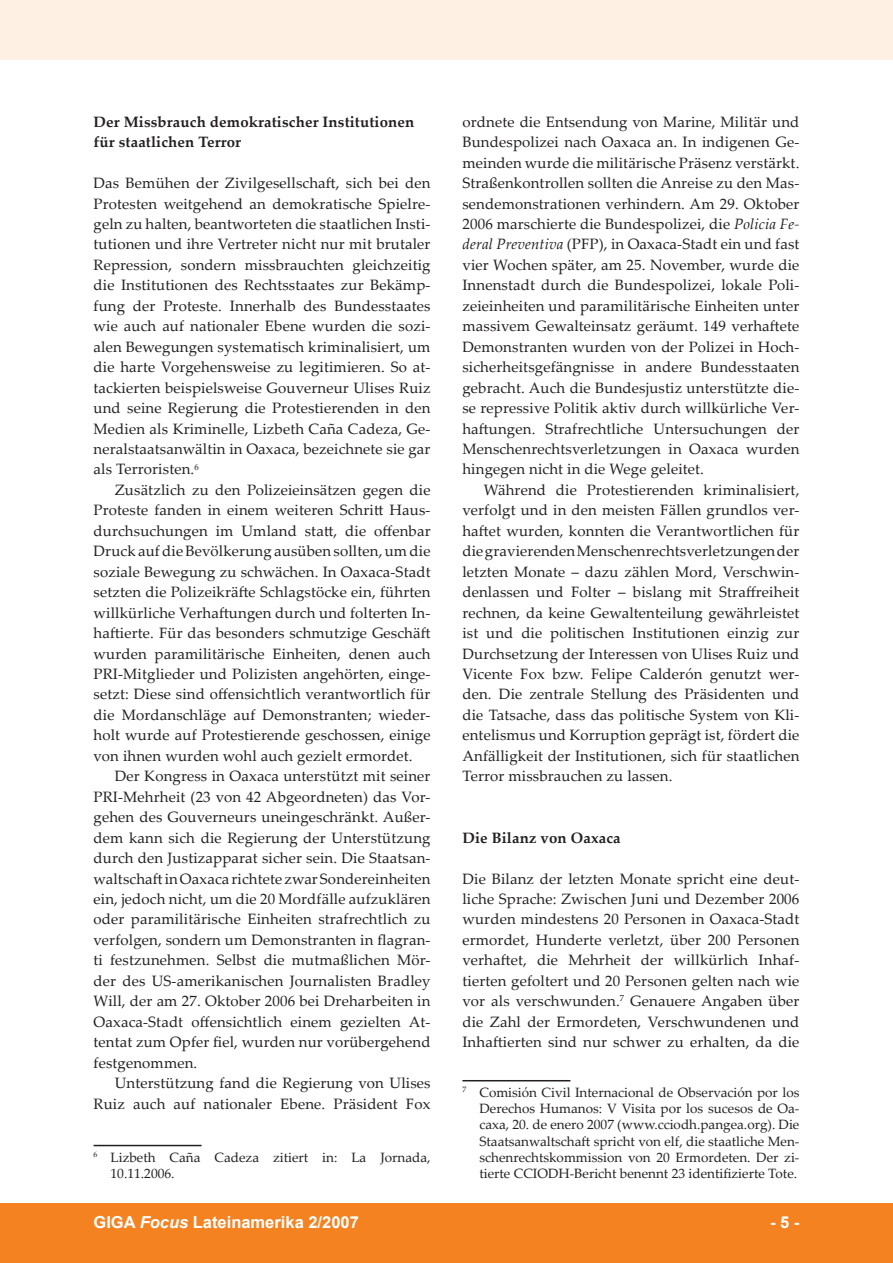
<style>
.page{position:relative;width:893px;height:1263px;background:#fff}
.page>*{position:absolute;margin:0;border:0;box-sizing:border-box;transform-origin:0 0}
.t1{font:700 16.5px "Arial";color:#fff}
.foc__text_fließtext{font:15px/20.4px "Palatino Linotype";letter-spacing:.01em;color:#231f20;text-align:justify}
.foc__text_1_absatz_f{font:15px/20.4px "Palatino Linotype";letter-spacing:.01em;color:#231f20;text-align:justify}
.foc__text_fußnoten{font:15px/20.4px "Palatino Linotype";letter-spacing:.01em;color:#231f20;text-align:justify}
.foc__text_überschrif{font:700 15px/20.4px "Palatino Linotype";letter-spacing:.01em;color:#231f20}
.foc__text_fußnoten-2{font:13.5px/16.2px "Palatino Linotype";color:#231f20}
.s1{font-style:italic}
</style>
<div class="page">
<div style="left:0;top:1203px;width:893px;height:60px;background:#f58220"></div>
<div style="left:0;top:0;width:893px;height:60px;background:#fef0e2"></div>
<hr style="left:94px;top:1145px;width:108px;height:1px;background:#231f20">
<hr style="left:462px;top:1080px;width:108px;height:1px;background:#231f20">
<p class="foc__text_überschrif" style="left:94px;top:111px;width:322px">Der Missbrauch demokratischer Institutionen für staatlichen Terror</p>
<p class="foc__text_1_absatz_f" style="left:94px;top:172px;width:338px">Das Bemühen der Zivilgesellschaft, sich bei den Protesten weitgehend an demokratische Spielre&shy;geln zu halten, beantworteten die staatlichen Insti&shy;tutionen und ihre Vertreter nicht nur mit brutaler Repression, sondern missbrauchten gleichzeitig die Institutionen des Rechtsstaates zur Bekämp&shy;fung der Proteste. Innerhalb des Bundesstaates wie auch auf nationaler Ebene wurden die sozi&shy;alen Bewegungen systematisch kriminalisiert, um die harte Vorgehensweise zu legitimieren. So at&shy;tackierten beispielsweise Gouverneur Ulises Ruiz und seine Regierung die Protestierenden in den Medien als Kriminelle, Lizbeth Caña Cadeza, Ge&shy;neralstaatsanwältin in Oaxaca, bezeichnete sie gar als Terroristen.</p>
<p class="foc__text_fließtext" style="left:94px;top:479px;width:339px;text-indent:21px">Zusätzlich zu den Polizeieinsätzen gegen die Proteste fanden in einem weiteren Schritt Haus&shy;durchsuchungen im Umland statt, die offenbar Druck auf die Bevölkerung ausüben sollten, um die soziale Bewegung zu schwächen. In Oaxaca-Stadt setzten die Polizeikräfte Schlagstöcke ein, führten willkürliche Verhaftungen durch und folterten In&shy;haftierte. Für das besonders schmutzige Geschäft wurden paramilitärische Einheiten, denen auch PRI-Mitglieder und Polizisten angehörten, einge&shy;setzt: Diese sind offensichtlich verantwortlich für die Mordanschläge auf Demonstranten; wieder&shy;holt wurde auf Protestierende geschossen, einige von ihnen wurden wohl auch gezielt ermordet.</p>
<p class="foc__text_fließtext" style="left:94px;top:765px;width:338px;text-indent:21px">Der Kongress in Oaxaca unterstützt mit seiner PRI-Mehrheit (23 von 42 Abgeordneten) das Vor&shy;gehen des Gouverneurs uneingeschränkt. Außer&shy;dem kann sich die Regierung der Unterstützung durch den Justizapparat sicher sein. Die Staatsan&shy;waltschaft in Oaxaca richtete zwar Sondereinheiten ein, jedoch nicht, um die 20 Mordfälle aufzuklären oder paramilitärische Einheiten strafrechtlich zu verfolgen, sondern um Demonstranten in flagran&shy;ti festzunehmen. Selbst die mutmaßlichen Mör&shy;der des US-amerikanischen Journalisten Bradley Will, der am 27. Oktober 2006 bei Dreharbeiten in Oaxaca-Stadt offensichtlich einem gezielten At&shy;tentat zum Opfer fiel, wurden nur vorübergehend festgenommen.</p>
<p class="foc__text_fließtext" style="left:94px;top:1072px;width:338px;text-align:right">Unterstützung fand die Regierung von Ulises<br>Ruiz auch auf nationaler Ebene. Präsident Fox</p>
<p class="foc__text_fußnoten-2" style="left:111px;top:1148px;width:321px">Lizbeth Caña Cadeza zitiert in: La Jornada,<br>10.11 .2006.</p>
<p class="foc__text_fußnoten" style="left:462px;top:111px;width:338px">ordnete die Entsendung von Marine, Militär und Bundespolizei nach Oaxaca an. In indigenen Ge&shy;meinden wurde die militärische Präsenz verstärkt.<br>Straßenkontrollen sollten die Anreise zu den Mas&shy;sendemonstrationen verhindern. Am 29. Oktober 2006 marschierte die Bundespolizei, die <span class="s1">Policia Fe&shy;deral Preventiva</span> (PFP), in Oaxaca-Stadt ein und fast vier Wochen später, am 25. November, wurde die Innenstadt durch die Bundespolizei, lokale Poli&shy;zeieinheiten und paramilitärische Einheiten unter massivem Gewalteinsatz geräumt. 149 verhaftete Demonstranten wurden von der Polizei in Hoch&shy;sicherheitsgefängnisse in andere Bundesstaaten gebracht. Auch die Bundesjustiz unterstützte die&shy;se repressive Politik aktiv durch willkürliche Ver&shy;haftungen. Strafrechtliche Untersuchungen der Menschenrechtsverletzungen in Oaxaca wurden hingegen nicht in die Wege geleitet.</p>
<p class="foc__text_fließtext" style="left:462px;top:479px;width:338px;text-indent:21px">Während die Protestierenden kriminalisiert, verfolgt und in den meisten Fällen grundlos ver&shy;haftet wurden, konnten die Verantwortlichen für die gravierenden Menschenrechtsverletzungen der letzten Monate – dazu zählen Mord, Verschwin&shy;denlassen und Folter – bislang mit Straffreiheit rechnen, da keine Gewaltenteilung gewährleistet ist und die politischen Institutionen einzig zur Durchsetzung der Interessen von Ulises Ruiz und Vicente Fox bzw. Felipe Calderón genutzt wer&shy;den. Die zentrale Stellung des Präsidenten und die Tatsache, dass das politische System von Kli&shy;entelismus und Korruption geprägt ist, fördert die Anfälligkeit der Institutionen, sich für staatlichen Terror missbrauchen zu lassen.</p>
<p class="foc__text_überschrif" style="left:462px;top:827px;width:160px">Die Bilanz von Oaxaca</p>
<p class="foc__text_1_absatz_f" style="left:462px;top:868px;width:339px">Die Bilanz der letzten Monate spricht eine deut&shy;liche Sprache: Zwischen Juni und Dezember 2006 wurden mindestens 20 Personen in Oaxaca-Stadt ermordet, Hunderte verletzt, über 200 Personen verhaftet, die Mehrheit der willkürlich Inhaf&shy;tierten gefoltert und 20 Personen gelten nach wie vor als verschwunden. Genauere Angaben über die Zahl der Ermordeten, Verschwundenen und Inhaftierten sind nur schwer zu erhalten, da die</p>
<p class="foc__text_fußnoten-2" style="left:479px;top:1084px;width:321px;text-align:justify">Comisión Civil Internacional de Observación por los Derechos Humanos: V Visita por los sucesos de Oa&shy;caxa, 20. de enero 2007 (www.cciodh.pangea.org). Die Staatsanwaltschaft spricht von elf, die staatliche Men&shy;schenrechtskommission von 20 Ermordeten. Der zi&shy;tierte CCIODH-Bericht benennt 23 identifizierte Tote.</p>
<p class="t1" style="left:94px;top:1211px;width:267px">GIGA <span class="s1">Focus</span> Lateinamerika 2/2007</p>
<p class="t1" style="left:770px;top:1211px;width:31px">- -</p>
</div>
